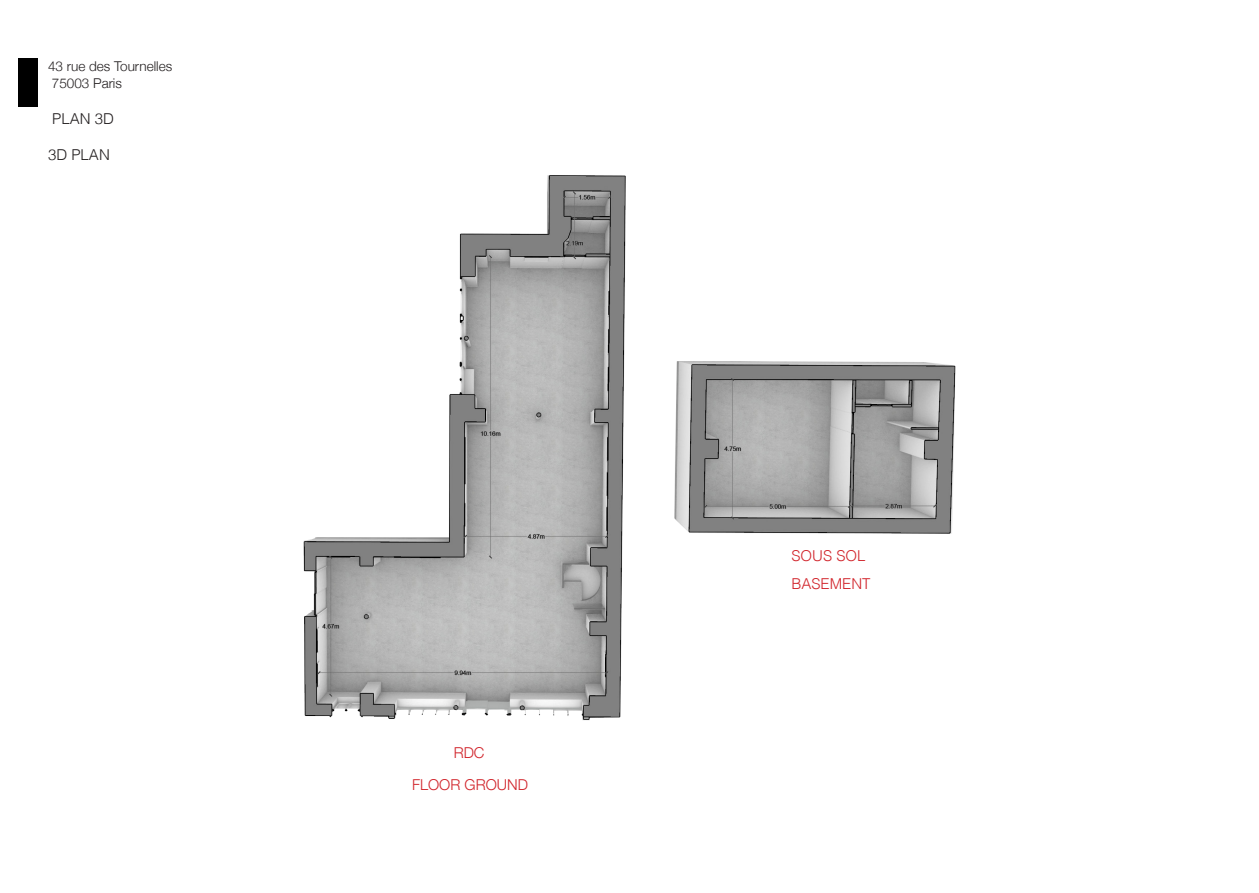
<style>
.page{position:relative;width:1259px;height:893px;background:#fff}
.page>*{position:absolute;margin:0;border:0;box-sizing:border-box;transform-origin:0 0}
.t1{font:300 15px "Helvetica";color:#d1232a}
.t2{font:300 15px "Helvetica Neue";color:#d1232a}
.t3{font:300 15px "Helvetica";color:#231f20}
.t4{font:300 13.5px "Helvetica Neue";color:#231f20}
</style>
<div class="page">
<img style="left:303px;top:175px;width:653px;height:545px">
<div style="left:18px;top:58px;width:19px;height:49px;background:#000"></div>
<p class="t4" style="left:48px;top:56px;width:126px">43 rue des Tournelles</p>
<p class="t4" style="left:52px;top:72px;width:72px">75003 Paris</p>
<p class="t3" style="left:52px;top:106px;width:63px">PLAN 3D</p>
<p class="t3" style="left:48px;top:142px;width:63px">3D PLAN</p>
<p class="t2" style="left:454px;top:740px;width:32px">RDC</p>
<p class="t2" style="left:412px;top:773px;width:117px">FLOOR GROUND</p>
<p class="t1" style="left:791px;top:543px;width:76px">SOUS SOL</p>
<p class="t1" style="left:791px;top:571px;width:81px">BASEMENT</p>
</div>
